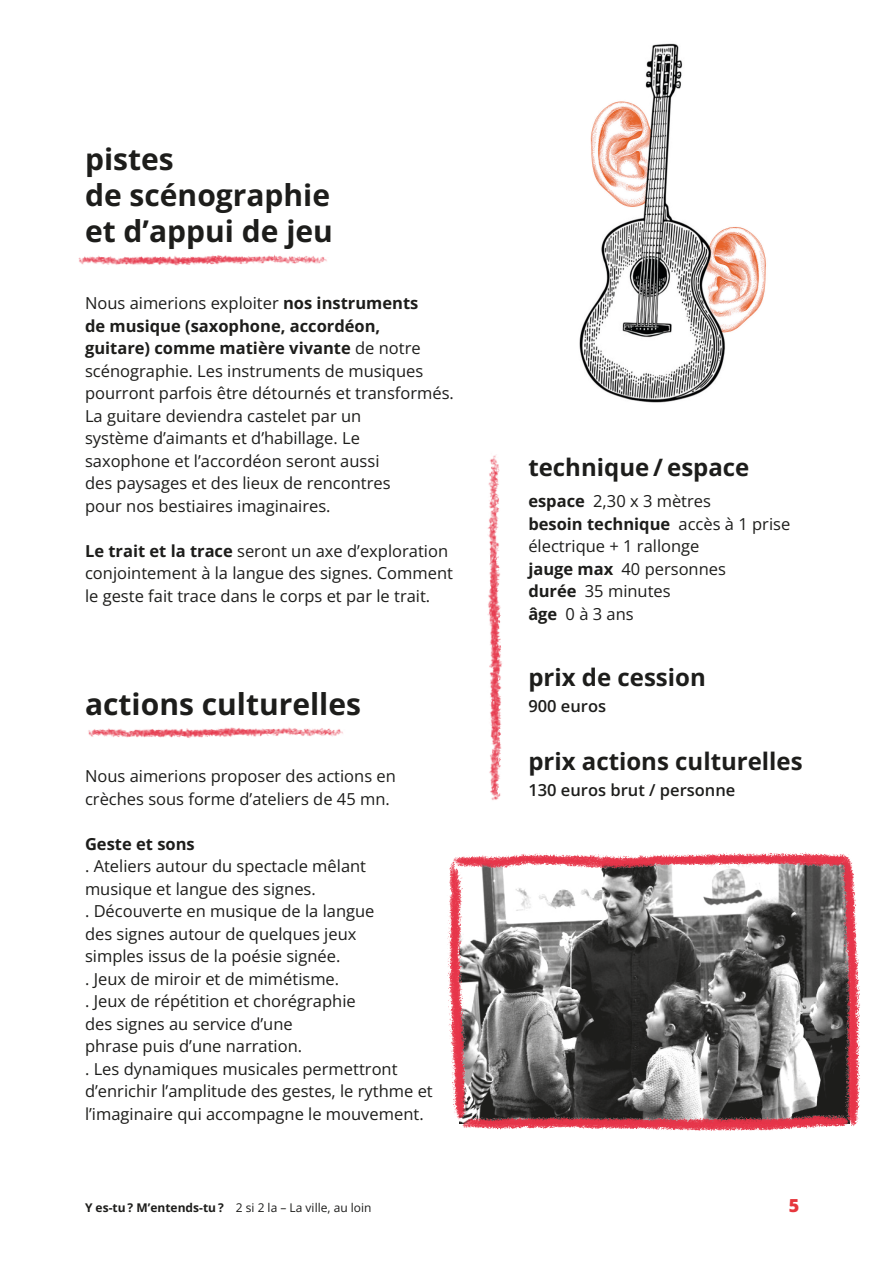
<style>
.page{position:relative;width:893px;height:1263px;background:#fff}
.page>*{position:absolute;margin:0;border:0;box-sizing:border-box;transform-origin:0 0}
.t1{font:700 30px/36px "Open Sans";color:#1d1d1b}
.t2{font:700 24px "Open Sans";color:#1d1d1b}
.t3{font:800 18px "Open Sans";color:#e6373d}
.t4{font:16.5px/22.5px "Open Sans";color:#1d1d1b}
.t5{font:600 16.5px "Open Sans";color:#1d1d1b}
.t6{font:700 16.5px "Open Sans";color:#1d1d1b}
.t7{font:12px "Open Sans";color:#1d1d1b}
.s1{font-weight:700}
</style>
<div class="page">
<img style="left:88px;top:727px;width:255px;height:11px">
<img style="left:78px;top:254px;width:249px;height:12px">
<img style="left:579px;top:43px;width:187px;height:360px">
<img style="left:487px;top:455px;width:15px;height:345px">
<img style="left:447px;top:852px;width:413px;height:279px">
<h1 class="t1" style="left:85px;top:141px;width:249px">pistes<br>de scénographie et d’appui de jeu</h1>
<p class="t4" style="left:85px;top:292px;width:370px">Nous aimerions exploiter <span class="s1">nos instruments<br>de musique (saxophone, accordéon,<br>guitare) comme matière vivante</span> de notre scénographie. Les instruments de musiques pourront parfois être détournés et transformés.<br>La guitare deviendra castelet par un<br>système d’aimants et d’habillage. Le<br>saxophone et l’accordéon seront aussi<br>des paysages et des lieux de rencontres<br>pour nos bestiaires imaginaires.</p>
<p class="t4" style="left:85px;top:539px;width:369px"><span class="s1">Le trait et la trace</span> seront un axe d’exploration conjointement à la langue des signes. Comment le geste fait trace dans le corps et par le trait.</p>
<h1 class="t1" style="left:85px;top:685px;width:277px">actions culturelles</h1>
<p class="t4" style="left:85px;top:764px;width:312px">Nous aimerions proposer des actions en crèches sous forme d’ateliers de 45 mn.</p>
<p class="t6" style="left:85px;top:832px;width:111px">Geste et sons</p>
<p class="t4" style="left:85px;top:854px;width:349px">. Ateliers autour du spectacle mêlant musique et langue des signes.<br>. Découverte en musique de la langue<br>des signes autour de quelques jeux<br>simples issus de la poésie signée.<br>. Jeux de miroir et de mimétisme.<br>. Jeux de répétition et chorégraphie<br>des signes au service d’une<br>phrase puis d’une narration.<br>. Les dynamiques musicales permettront d’enrichir l’amplitude des gestes, le rythme et l’imaginaire qui accompagne le mouvement.</p>
<h2 class="t2" style="left:528px;top:451px;width:223px">technique / espace</h2>
<p class="t4" style="left:528px;top:490px;width:263px"><span class="s1">espace</span> 2,30 x 3 mètres<br><span class="s1">besoin technique</span> accès à 1 prise électrique + 1 rallonge<br><span class="s1">jauge max</span> 40 personnes<br><span class="s1">durée</span> 35 minutes<br><span class="s1">âge</span> 0 à 3 ans</p>
<h2 class="t2" style="left:528px;top:660px;width:179px">prix de cession</h2>
<p class="t5" style="left:528px;top:695px;width:79px">900 euros</p>
<h2 class="t2" style="left:528px;top:744px;width:276px">prix actions culturelles</h2>
<p class="t5" style="left:528px;top:779px;width:209px">130 euros brut / personne</p>
<p class="t7" style="left:85px;top:1199px;width:288px"><span class="s1">Y es-tu ? M’entends-tu ?</span> 2 si 2 la – La ville, au loin</p>
<p class="t3" style="left:789px;top:1192px;width:12px">5</p>
</div>
